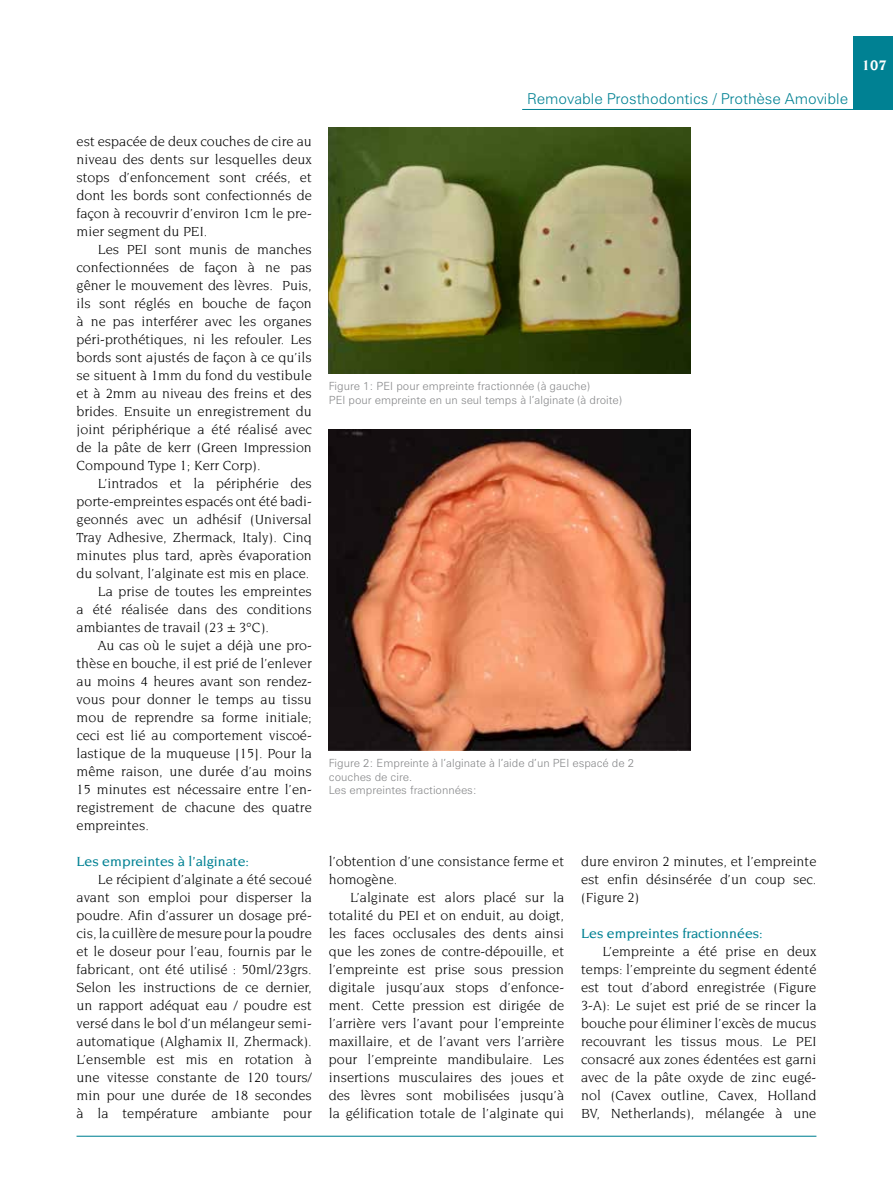
<style>
.page{position:relative;width:893px;height:1191px;background:#fff}
.page>*{position:absolute;margin:0;border:0;box-sizing:border-box;transform-origin:0 0}
.t1{font:300 15px "Zurich BT";color:#008193}
.t2{font:700 15px "Novarese Std";color:#fff}
.t3{font:14.25px/18px "Novarese Std";color:#000;text-align:justify}
.t4{font:500 14.25px "Novarese Std";color:#008193}
.t5{font:300 11.25px/13.5px "Zurich BT";color:#87888a}
</style>
<div class="page">
<div style="left:853px;top:36px;width:40px;height:74px;background:#008193"></div>
<hr style="left:77px;top:1135px;width:739px;height:1px;background:#008193">
<img style="left:329px;top:128px;width:361px;height:245px">
<img style="left:329px;top:429px;width:361px;height:321px">
<hr style="left:522px;top:109px;width:336px;height:1px;background:#008193">
<p class="t3" style="left:77px;top:132px;width:237px">est espacée de deux couches de cire au niveau des dents sur lesquelles deux stops d’enfoncement sont créés, et dont les bords sont confectionnés de façon à recouvrir d’environ 1cm le pre&shy;mier segment du PEI.</p>
<p class="t3" style="left:77px;top:240px;width:237px;text-indent:21px">Les PEI sont munis de manches confectionnées de façon à ne pas gêner le mouvement des lèvres. Puis, ils sont réglés en bouche de façon à ne pas interférer avec les organes péri-prothétiques, ni les refouler. Les bords sont ajustés de façon à ce qu’ils se situent à 1mm du fond du vestibule et à 2mm au niveau des freins et des brides. Ensuite un enregistrement du joint périphérique a été réalisé avec de la pâte de kerr (Green Impression Compound Type 1; Kerr Corp).</p>
<p class="t3" style="left:98px;top:474px;width:216px">L’intrados et la périphérie des</p>
<p class="t3" style="left:77px;top:492px;width:237px">porte-empreintes espacés ont été badi-</p>
<p class="t3" style="left:77px;top:510px;width:237px">geonnés avec un adhésif (Universal</p>
<p class="t3" style="left:77px;top:528px;width:237px">Tray Adhesive, Zhermack, Italy). Cinq</p>
<p class="t3" style="left:77px;top:546px;width:237px">minutes plus tard, après évaporation</p>
<p class="t3" style="left:77px;top:564px;width:234px">du solvant, l’alginate est mis en place.</p>
<p class="t3" style="left:98px;top:582px;width:216px">La prise de toutes les empreintes</p>
<p class="t3" style="left:77px;top:600px;width:237px">a été réalisée dans des conditions</p>
<p class="t3" style="left:77px;top:618px;width:194px">ambiantes de travail (23 ± 3°C).</p>
<p class="t3" style="left:98px;top:636px;width:216px">Au cas où le sujet a déjà une pro-</p>
<p class="t3" style="left:77px;top:654px;width:237px">thèse en bouche, il est prié de l’enlever</p>
<p class="t3" style="left:77px;top:672px;width:237px">au moins 4 heures avant son rendez-</p>
<p class="t3" style="left:77px;top:690px;width:237px">vous pour donner le temps au tissu</p>
<p class="t3" style="left:77px;top:708px;width:237px">mou de reprendre sa forme initiale;</p>
<p class="t3" style="left:77px;top:726px;width:237px">ceci est lié au comportement viscoé-</p>
<p class="t3" style="left:77px;top:744px;width:237px">lastique de la muqueuse [15]. Pour la</p>
<p class="t3" style="left:77px;top:762px;width:237px">même raison, une durée d’au moins</p>
<p class="t3" style="left:77px;top:780px;width:237px">15 minutes est nécessaire entre l’en-</p>
<p class="t3" style="left:77px;top:798px;width:237px">registrement de chacune des quatre</p>
<p class="t3" style="left:77px;top:816px;width:74px">empreintes.</p>
<p class="t4" style="left:77px;top:853px;width:174px">Les empreintes à l’alginate:</p>
<p class="t3" style="left:77px;top:870px;width:237px;text-indent:21px">Le récipient d’alginate a été secoué avant son emploi pour disperser la poudre. Afin d’assurer un dosage pré&shy;cis, la cuillère de mesure pour la poudre et le doseur pour l’eau, fournis par le fabricant, ont été utilisé : 50ml/23grs.<br>Selon les instructions de ce dernier, un rapport adéquat eau / poudre est versé dans le bol d’un mélangeur semi&shy;automatique (Alghamix II, Zhermack).<br>L’ensemble est mis en rotation à une vitesse constante de 120 tours/ min pour une durée de 18 secondes à la température ambiante pour</p>
<p class="t1" style="left:527px;top:90px;width:322px">Removable Prosthodontics / Prothèse Amovible</p>
<p class="t2" style="left:862px;top:57px;width:27px">107</p>
<p class="t5" style="left:329px;top:379px;width:295px">Figure 1: PEI pour empreinte fractionnée (à gauche)<br>PEI pour empreinte en un seul temps à l’alginate (à droite)</p>
<p class="t5" style="left:329px;top:756px;width:307px">Figure 2: Empreinte à l’alginate à l’aide d’un PEI espacé de 2 couches de cire.<br>Les empreintes fractionnées:</p>
<p class="t3" style="left:329px;top:852px;width:237px">l’obtention d’une consistance ferme et homogène.</p>
<p class="t3" style="left:329px;top:888px;width:237px;text-indent:21px">L’alginate est alors placé sur la totalité du PEI et on enduit, au doigt, les faces occlusales des dents ainsi que les zones de contre-dépouille, et l’empreinte est prise sous pression digitale jusqu’aux stops d’enfonce&shy;ment. Cette pression est dirigée de l’arrière vers l’avant pour l’empreinte maxillaire, et de l’avant vers l’arrière pour l’empreinte mandibulaire. Les insertions musculaires des joues et des lèvres sont mobilisées jusqu’à la gélification totale de l’alginate qui</p>
<p class="t3" style="left:581px;top:852px;width:237px">dure environ 2 minutes, et l’empreinte est enfin désinsérée d’un coup sec. (Figure 2)</p>
<p class="t4" style="left:581px;top:925px;width:183px">Les empreintes fractionnées:</p>
<p class="t3" style="left:581px;top:942px;width:237px;text-indent:21px">L’empreinte a été prise en deux temps: l’empreinte du segment édenté est tout d’abord enregistrée (Figure 3-A): Le sujet est prié de se rincer la bouche pour éliminer l’excès de mucus recouvrant les tissus mous. Le PEI consacré aux zones édentées est garni avec de la pâte oxyde de zinc eugé&shy;nol (Cavex outline, Cavex, Holland BV, Netherlands), mélangée à une</p>
</div>
